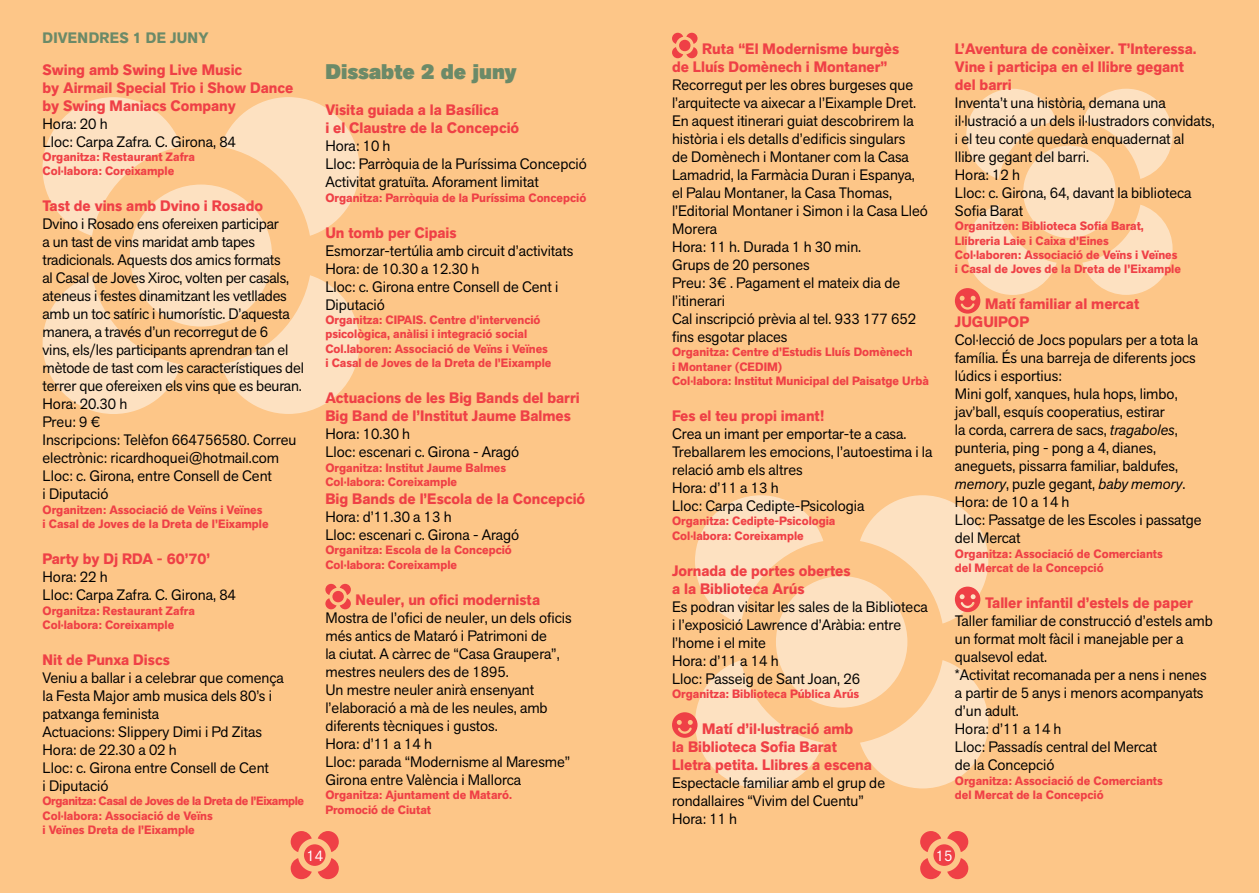
<style>
.page{position:relative;width:1259px;height:893px;background:#fdc688}
.page>*{position:absolute;margin:0;border:0;box-sizing:border-box;transform-origin:0 0}
.t1{font:900 21px "Akzid Grtsk Next";color:#6b8a68}
.t2{font:15px/18px "Akzid Grtsk Next";color:#000}
.t3{font:700 15px/18px "Akzid Grtsk Next";color:#ef4046}
.t4{font:700 15px "Akzid Grtsk Next";letter-spacing:.01em;color:#6b8a68}
.t5{font:15px "Akzid Grtsk Next";color:#fff}
.t6{font:700 12px/14.4px "Akzid Grtsk Next";color:#ef4046}
.t7{font:700 12px/14.4px "Akzid Grtsk Next";letter-spacing:-.03em;color:#ef4046}
.s1{font-style:italic}
</style>
<div class="page">
<div style="left:304px;top:844px;width:21px;height:22px;background:#ef4046;border-radius:50%"></div>
<svg style="left:291px;top:831px;width:21px;height:21px"></svg>
<svg style="left:291px;top:858px;width:21px;height:21px"></svg>
<svg style="left:318px;top:858px;width:21px;height:21px"></svg>
<svg style="left:318px;top:831px;width:21px;height:21px"></svg>
<div style="left:933px;top:844px;width:22px;height:22px;background:#ef4046;border-radius:50%"></div>
<svg style="left:920px;top:831px;width:21px;height:21px"></svg>
<svg style="left:920px;top:858px;width:21px;height:21px"></svg>
<svg style="left:947px;top:858px;width:21px;height:21px"></svg>
<svg style="left:947px;top:831px;width:21px;height:21px"></svg>
<div style="left:130px;top:185px;width:142px;height:142px;background:#fde1c1;border-radius:50%"></div>
<svg style="left:43px;top:97px;width:138px;height:139px"></svg>
<svg style="left:43px;top:275px;width:138px;height:139px"></svg>
<svg style="left:221px;top:275px;width:138px;height:139px"></svg>
<svg style="left:221px;top:97px;width:138px;height:139px"></svg>
<div style="left:1023px;top:146px;width:92px;height:92px;background:#fde1c1;border-radius:50%"></div>
<svg style="left:966px;top:89px;width:90px;height:90px"></svg>
<svg style="left:1082px;top:205px;width:90px;height:90px"></svg>
<svg style="left:1082px;top:89px;width:90px;height:90px"></svg>
<div style="left:776px;top:576px;width:131px;height:132px;background:#fde1c1;border-radius:50%"></div>
<svg style="left:695px;top:495px;width:128px;height:129px"></svg>
<svg style="left:860px;top:660px;width:128px;height:128px"></svg>
<svg style="left:325px;top:584px;width:26px;height:25px"></svg>
<svg style="left:672px;top:33px;width:25px;height:25px"></svg>
<svg style="left:672px;top:660px;width:151px;height:128px"></svg>
<svg style="left:955px;top:205px;width:101px;height:109px"></svg>
<svg style="left:860px;top:495px;width:128px;height:129px"></svg>
<p class="t4" style="left:43px;top:28px;width:139px">Divendres 1 de juny</p>
<p class="t3" style="left:43px;top:61px;width:252px">Swing amb Swing Live Music<br>by Airmail Special Trio i Show Dance by Swing Maniacs Company</p>
<p class="t2" style="left:43px;top:114px;width:195px">Hora: 20 h<br>Lloc: Carpa Zafra. C. Girona, 84</p>
<p class="t6" style="left:43px;top:150px;width:154px">Organitza: Restaurant Zafra<br>Col·labora: Coreixample</p>
<p class="t3" style="left:43px;top:197px;width:222px">Tast de vins amb Dvino i Rosado</p>
<p class="t2" style="left:43px;top:215px;width:263px">Dvino i Rosado ens ofereixen participar<br>a un tast de vins maridat amb tapes tradicionals. Aquests dos amics formats<br>al Casal de Joves Xiroc, volten per casals, ateneus i festes dinamitzant les vetllades amb un toc satíric i humorístic. D’aquesta manera, a través d’un recorregut de 6<br>vins, els/les participants aprendran tan el mètode de tast com les característiques del terrer que ofereixen els vins que es beuran.<br>Hora: 20.30 h<br>Preu: 9 €<br>Inscripcions: Telèfon 664756580. Correu electrònic: ricardhoquei@hotmail.com Lloc: c. Girona, entre Consell de Cent<br>i Diputació</p>
<p class="t6" style="left:43px;top:503px;width:227px">Organitzen: Associació de Veïns i Veïnes<br>i Casal de Joves de la Dreta de l’Eixample</p>
<p class="t3" style="left:43px;top:550px;width:169px">Party by Dj RDA - 60’70’</p>
<p class="t2" style="left:43px;top:568px;width:195px">Hora: 22 h<br>Lloc: Carpa Zafra. C. Girona, 84</p>
<p class="t6" style="left:43px;top:603px;width:154px">Organitza: Restaurant Zafra<br>Col·labora: Coreixample</p>
<p class="t3" style="left:43px;top:651px;width:129px">Nit de Punxa Discs</p>
<p class="t2" style="left:43px;top:669px;width:243px">Veniu a ballar i a celebrar que comença la Festa Major amb musica dels 80’s i patxanga feminista<br>Actuacions: Slippery Dimi i Pd Zitas<br>Hora: de 22.30 a 02 h<br>Lloc: c. Girona entre Consell de Cent<br>i Diputació</p>
<p class="t7" style="left:43px;top:794px;width:263px">Organitza: Casal de Joves de la Dreta de l’Eixample<br>Col·labora: Associació de Veïns<br>i Veïnes Dreta de l’Eixample</p>
<h1 class="t1" style="left:325px;top:58px;width:193px">Dissabte 2 de juny</h1>
<p class="t3" style="left:325px;top:101px;width:195px">Visita guiada a la Basílica<br>i el Claustre de la Concepció</p>
<p class="t2" style="left:325px;top:137px;width:263px">Hora: 10 h<br>Lloc: Parròquia de la Puríssima Concepció<br>Activitat gratuïta. Aforament limitat</p>
<p class="t6" style="left:325px;top:190px;width:262px">Organitza: Parròquia de la Puríssima Concepció</p>
<p class="t3" style="left:325px;top:223px;width:133px">Un tomb per Cipais</p>
<p class="t2" style="left:325px;top:241px;width:249px">Esmorzar-tertúlia amb circuit d’activitats<br>Hora: de 10.30 a 12.30 h<br>Lloc: c. Girona entre Consell de Cent i<br>Diputació</p>
<p class="t6" style="left:325px;top:313px;width:227px">Organitza: CIPAIS. Centre d’intervenció psicològica, anàlisi i integració social Col.laboren: Associació de Veïns i Veïnes i Casal de Joves de la Dreta de l’Eixample</p>
<p class="t3" style="left:325px;top:389px;width:256px">Actuacions de les Big Bands del barri<br>Big Band de l’Institut Jaume Balmes</p>
<p class="t2" style="left:325px;top:425px;width:195px">Hora: 10.30 h<br>Lloc: escenari c. Girona - Aragó</p>
<p class="t6" style="left:325px;top:460px;width:182px">Organitza: Institut Jaume Balmes<br>Col·labora: Coreixample</p>
<p class="t3" style="left:325px;top:490px;width:261px">Big Bands de l’Escola de la Concepció</p>
<p class="t2" style="left:325px;top:508px;width:195px">Hora: d’11.30 a 13 h<br>Lloc: escenari c. Girona - Aragó</p>
<p class="t6" style="left:325px;top:543px;width:188px">Organitza: Escola de la Concepció<br>Col·labora: Coreixample</p>
<p class="t3" style="left:356px;top:591px;width:186px">Neuler, un ofici modernista</p>
<p class="t2" style="left:325px;top:608px;width:248px">Mostra de l’ofici de neuler, un dels oficis més antics de Mataró i Patrimoni de<br>la ciutat. A càrrec de “Casa Graupera”, mestres neulers des de 1895.<br>Un mestre neuler anirà ensenyant l’elaboració a mà de les neules, amb diferents tècniques i gustos.<br>Hora: d’11 a 14 h<br>Lloc: parada “Modernisme al Maresme”<br>Girona entre València i Mallorca</p>
<p class="t6" style="left:325px;top:788px;width:188px">Organitza: Ajuntament de Mataró.<br>Promoció de Ciutat</p>
<p class="t3" style="left:672px;top:40px;width:229px;text-indent:30px">Ruta “El Modernisme burgès de Lluís Domènech i Montaner”</p>
<p class="t2" style="left:672px;top:75px;width:257px">Recorregut per les obres burgeses que l’arquitecte va aixecar a l’Eixample Dret.<br>En aquest itinerari guiat descobrirem la història i els detalls d’edificis singulars<br>de Domènech i Montaner com la Casa<br>Lamadrid, la Farmàcia Duran i Espanya, el Palau Montaner, la Casa Thomas, l’Editorial Montaner i Simon i la Casa Lleó<br>Morera<br>Hora: 11 h. Durada 1 h 30 min.<br>Grups de 20 persones<br>Preu: 3€ . Pagament el mateix dia de l’itinerari<br>Cal inscripció prèvia al tel. 933 177 652 fins esgotar places</p>
<p class="t6" style="left:672px;top:345px;width:258px">Organitza: Centre d’Estudis Lluís Domènech<br>i Montaner (CEDIM)<br>Col·labora: Institut Municipal del Paisatge Urbà</p>
<p class="t3" style="left:672px;top:407px;width:154px">Fes el teu propi imant!</p>
<p class="t2" style="left:672px;top:425px;width:262px">Crea un imant per emportar-te a casa.<br>Treballarem les emocions, l’autoestima i la relació amb els altres<br>Hora: d’11 a 13 h<br>Lloc: Carpa Cedipte-Psicologia</p>
<p class="t6" style="left:672px;top:514px;width:165px">Organitza: Cedipte-Psicologia<br>Col·labora: Coreixample</p>
<p class="t3" style="left:672px;top:562px;width:180px">Jornada de portes obertes a la Biblioteca Arús</p>
<p class="t2" style="left:672px;top:597px;width:257px">Es podran visitar les sales de la Biblioteca i l’exposició Lawrence d’Aràbia: entre l’home i el mite<br>Hora: d’11 a 14 h<br>Lloc: Passeig de Sant Joan, 26</p>
<p class="t6" style="left:672px;top:687px;width:189px">Organitza: Biblioteca Pública Arús</p>
<p class="t3" style="left:672px;top:720px;width:201px;text-indent:30px">Matí d’il·lustració amb<br>la Biblioteca Sofia Barat<br>Lletra petita. Llibres a escena</p>
<p class="t2" style="left:672px;top:774px;width:215px">Espectacle familiar amb el grup de rondallaires “Vivim del Cuentu”<br>Hora: 11 h</p>
<p class="t3" style="left:955px;top:40px;width:243px">L’Aventura de conèixer. T’Interessa.<br>Vine i participa en el llibre gegant del barri</p>
<p class="t2" style="left:955px;top:93px;width:261px">Inventa’t una història, demana una il·lustració a un dels il·lustradors convidats, i el teu conte quedarà enquadernat al llibre gegant del barri.<br>Hora: 12 h<br>Lloc: c. Girona, 64, davant la biblioteca<br>Sofia Barat</p>
<p class="t6" style="left:955px;top:219px;width:227px">Organitzen: Biblioteca Sofia Barat, Llibreria Laie i Caixa d’Eines<br>Col·laboren: Associació de Veïns i Veïnes i Casal de Joves de la Dreta de l’Eixample</p>
<p class="t3" style="left:955px;top:295px;width:186px;text-indent:30px">Matí familiar al mercat<br>JUGUIPOP</p>
<p class="t2" style="left:955px;top:331px;width:248px">Col·lecció de Jocs populars per a tota la família. És una barreja de diferents jocs lúdics i esportius:<br>Mini golf, xanques, hula hops, limbo, jav’ball, esquís cooperatius, estirar<br>la corda, carrera de sacs, <span class="s1">tragaboles</span>, punteria, ping - pong a 4, dianes, aneguets, pissarra familiar, baldufes, <span class="s1">memory</span>, puzle gegant, <span class="s1">baby memory</span>.<br>Hora: de 10 a 14 h<br>Lloc: Passatge de les Escoles i passatge del Mercat</p>
<p class="t6" style="left:955px;top:547px;width:209px">Organitza: Associació de Comerciants del Mercat de la Concepció</p>
<p class="t3" style="left:985px;top:594px;width:209px">Taller infantil d’estels de paper</p>
<p class="t2" style="left:955px;top:612px;width:259px">Taller familiar de construcció d’estels amb un format molt fàcil i manejable per a qualsevol edat.<br>*Activitat recomanada per a nens i nenes a partir de 5 anys i menors acompanyats d’un adult.<br>Hora: d’11 a 14 h<br>Lloc: Passadís central del Mercat<br>de la Concepció</p>
<p class="t6" style="left:955px;top:773px;width:209px">Organitza: Associació de Comerciants del Mercat de la Concepció</p>
<p class="t5" style="left:306px;top:846px;width:18px">14</p>
<p class="t5" style="left:936px;top:846px;width:18px">15</p>
</div>
